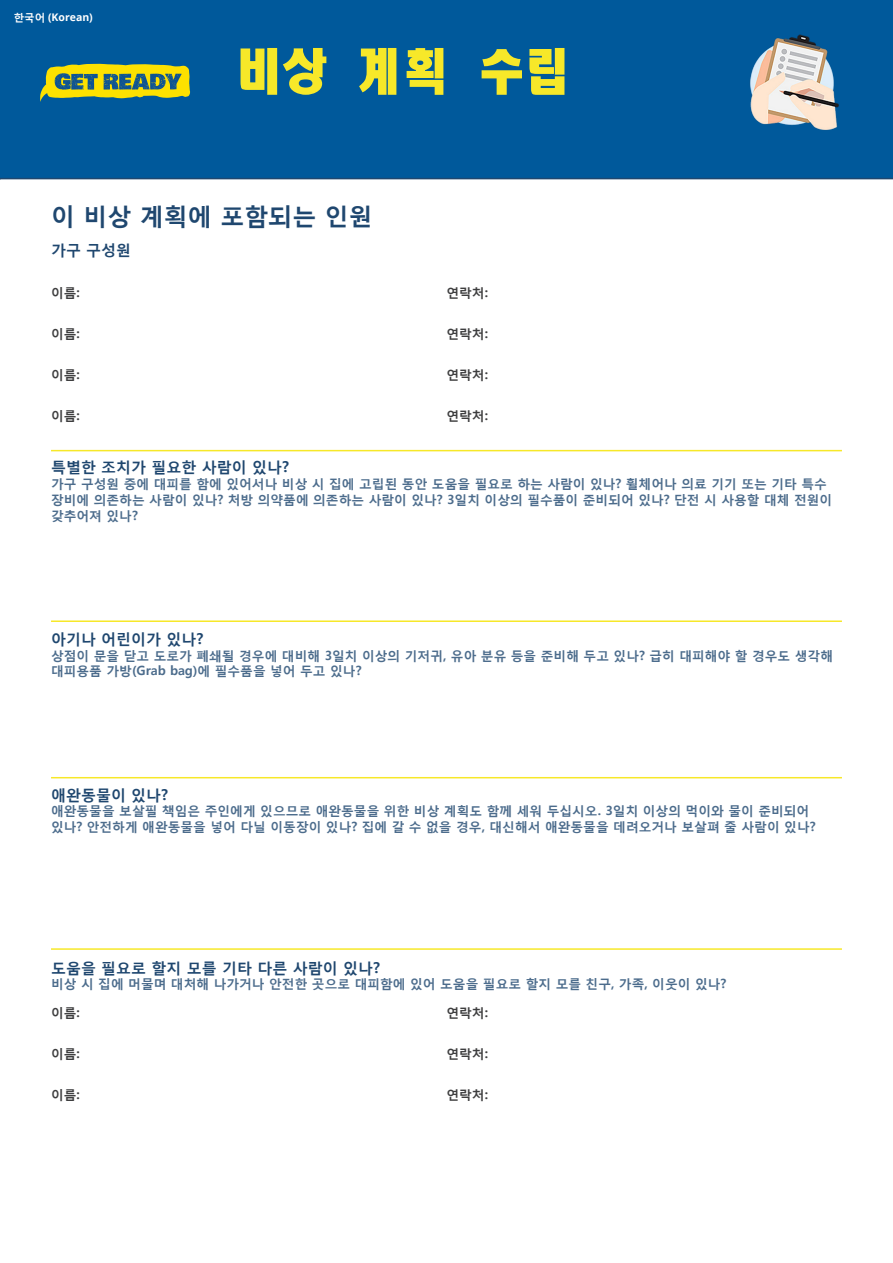
<style>
.page{position:relative;width:893px;height:1263px;background:#fff}
.page>*{position:absolute;margin:0;border:0;box-sizing:border-box;transform-origin:0 0}
.t1{font:52.5px "JCH Ead A";color:#f7e829}
.t2{font:700 24px "Malgun Gothic";color:#1f476f}
.t3{font:700 15px "Malgun Gothic";color:#1f476f}
.t4{font:700 12.75px/15.8px "Malgun Gothic";color:#4c6c8c}
.Body{font:700 12.75px "Malgun Gothic";color:#3e3e3f}
.t5{font:700 10.5px "Open Sans";color:#fff}
.s1{font-family:"Malgun Gothic"}
</style>
<div class="page">
<div style="left:0;top:0;width:893px;height:179px;background:#00599b"></div>
<svg style="left:40px;top:64px;width:150px;height:38px;background:#95a63f"></svg>
<img style="left:741px;top:32px;width:102px;height:102px">
<hr style="left:51px;top:450px;width:791px;height:1px;background:#f7e829">
<hr style="left:51px;top:620px;width:791px;height:2px;background:#f7e829">
<hr style="left:51px;top:777px;width:791px;height:1px;background:#f7e829">
<hr style="left:51px;top:948px;width:791px;height:2px;background:#f7e829">
<p class="t5" style="left:14px;top:10px;width:81px"><span class="s1">한국어</span> (Korean)</p>
<h1 class="t1" style="left:235px;top:44px;width:338px">비상 계획 수립</h1>
<h1 class="t2" style="left:51px;top:202px;width:323px">이 비상 계획에 포함되는 인원</h1>
<h2 class="t3" style="left:51px;top:241px;width:82px">가구 구성원</h2>
<p class="Body" style="left:51px;top:284px;width:30px">이름:</p>
<p class="Body" style="left:446px;top:284px;width:43px">연락처:</p>
<p class="Body" style="left:51px;top:326px;width:30px">이름:</p>
<p class="Body" style="left:446px;top:326px;width:43px">연락처:</p>
<p class="Body" style="left:51px;top:367px;width:30px">이름:</p>
<p class="Body" style="left:446px;top:367px;width:43px">연락처:</p>
<p class="Body" style="left:51px;top:408px;width:30px">이름:</p>
<p class="Body" style="left:446px;top:408px;width:43px">연락처:</p>
<h2 class="t3" style="left:51px;top:458px;width:239px">특별한 조치가 필요한 사람이 있나?</h2>
<h3 class="t4" style="left:51px;top:476px;width:783px">가구 구성원 중에 대피를 함에 있어서나 비상 시 집에 고립된 동안 도움을 필요로 하는 사람이 있나? 휠체어나 의료 기기 또는 기타 특수 장비에 의존하는 사람이 있나? 처방 의약품에 의존하는 사람이 있나? 3일치 이상의 필수품이 준비되어 있나? 단전 시 사용할 대체 전원이 갖추어져 있나?</h3>
<h2 class="t3" style="left:51px;top:630px;width:154px">아기나 어린이가 있나?</h2>
<h3 class="t4" style="left:51px;top:647px;width:784px">상점이 문을 닫고 도로가 폐쇄될 경우에 대비해 3일치 이상의 기저귀, 유아 분유 등을 준비해 두고 있나? 급히 대피해야 할 경우도 생각해 대피용품 가방(Grab bag)에 필수품을 넣어 두고 있나?</h3>
<h2 class="t3" style="left:51px;top:785px;width:119px">애완동물이 있나?</h2>
<h3 class="t4" style="left:51px;top:803px;width:766px">애완동물을 보살필 책임은 주인에게 있으므로 애완동물을 위한 비상 계획도 함께 세워 두십시오. 3일치 이상의 먹이와 물이 준비되어 있나? 안전하게 애완동물을 넣어 다닐 이동장이 있나? 집에 갈 수 없을 경우, 대신해서 애완동물을 데려오거나 보살펴 줄 사람이 있나?</h3>
<h2 class="t3" style="left:51px;top:958px;width:330px">도움을 필요로 할지 모를 기타 다른 사람이 있나?</h2>
<h3 class="t4" style="left:51px;top:976px;width:677px">비상 시 집에 머물며 대처해 나가거나 안전한 곳으로 대피함에 있어 도움을 필요로 할지 모를 친구, 가족, 이웃이 있나?</h3>
<p class="Body" style="left:51px;top:1005px;width:30px">이름:</p>
<p class="Body" style="left:446px;top:1005px;width:43px">연락처:</p>
<p class="Body" style="left:51px;top:1046px;width:30px">이름:</p>
<p class="Body" style="left:446px;top:1046px;width:43px">연락처:</p>
<p class="Body" style="left:51px;top:1087px;width:30px">이름:</p>
<p class="Body" style="left:446px;top:1087px;width:43px">연락처:</p>
</div>
